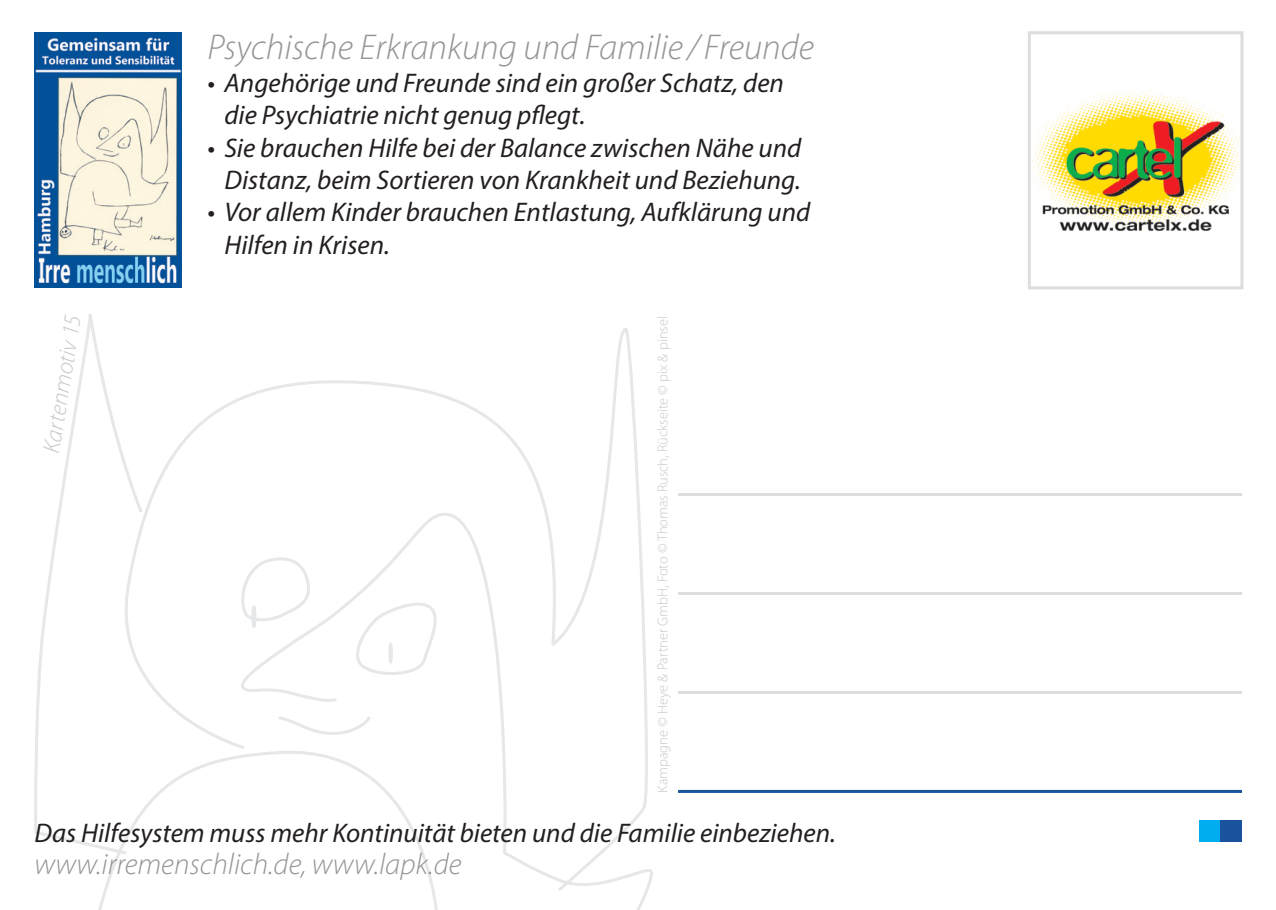
<style>
.page{position:relative;width:1276px;height:910px;background:#fff}
.page>*{position:absolute;margin:0;border:0;box-sizing:border-box;transform-origin:0 0}
.t1{font:italic 300 36px "Myriad Pro";color:#939598}
.t2{font:italic 300 30px "Myriad Pro";color:#939598}
.t3{font:italic 27px/32.4px "Myriad Pro";color:#231f20}
.t4{font:italic 300 24px "Myriad Pro";color:#c7c8ca}
.t5{font:300 14.4px "Myriad Pro";color:#c7c8ca}
</style>
<div class="page">
<img style="left:1031px;top:90px;width:208px;height:141px">
<svg style="left:34px;top:315px;width:619px;height:595px"></svg>
<svg style="left:238px;top:553px;width:210px;height:357px"></svg>
<svg style="left:250px;top:604px;width:144px;height:61px"></svg>
<img style="left:34px;top:32px;width:148px;height:255px">
<div style="left:1027px;top:31px;width:216px;height:258px;border:3px solid #dcdddf"></div>
<div style="left:1199px;top:821px;width:21px;height:21px;background:#00aeef"></div>
<div style="left:1220px;top:821px;width:22px;height:21px;background:#19539d"></div>
<hr style="left:678px;top:493px;width:564px;height:3px;background:#dcdddf">
<hr style="left:678px;top:592px;width:564px;height:3px;background:#dcdddf">
<hr style="left:678px;top:691px;width:564px;height:3px;background:#dcdddf">
<hr style="left:678px;top:790px;width:564px;height:3px;background:#19539d">
<svg style="left:63px;top:315px;width:18px;height:18px"></svg>
<p class="t4" style="left:37px;top:451px;width:115px;rotate:-81deg">Kartenmotiv</p>
<h1 class="t1" style="left:207px;top:26px;width:608px">Psychische Erkrankung und Familie / Freunde</h1>
<p class="t3" style="left:224px;top:66px;width:561px;text-indent:-17px">• Angehörige und Freunde sind ein großer Schatz, den die Psychiatrie nicht genug pflegt.</p>
<p class="t3" style="left:207px;top:131px;width:595px;text-align:right">• Sie brauchen Hilfe bei der Balance zwischen Nähe und<br>Distanz, beim Sortieren von Krankheit und Beziehung.</p>
<p class="t3" style="left:224px;top:196px;width:587px;text-indent:-17px">• Vor allem Kinder brauchen Entlastung, Aufklärung und<br>Hilfen in Krisen.</p>
<p class="t5" style="left:654px;top:793px;width:478px;rotate:-90deg">Kampagne © Heye &amp; Partner GmbH, Foto © Thomas Rusch, Rückseite © pix &amp; pinsel</p>
<p class="t3" style="left:34px;top:816px;width:803px">Das Hilfesystem muss mehr Kontinuität bieten und die Familie einbeziehen.</p>
<p class="t2" style="left:34px;top:846px;width:428px">www.irremenschlich.de, www.lapk.de</p>
</div>
